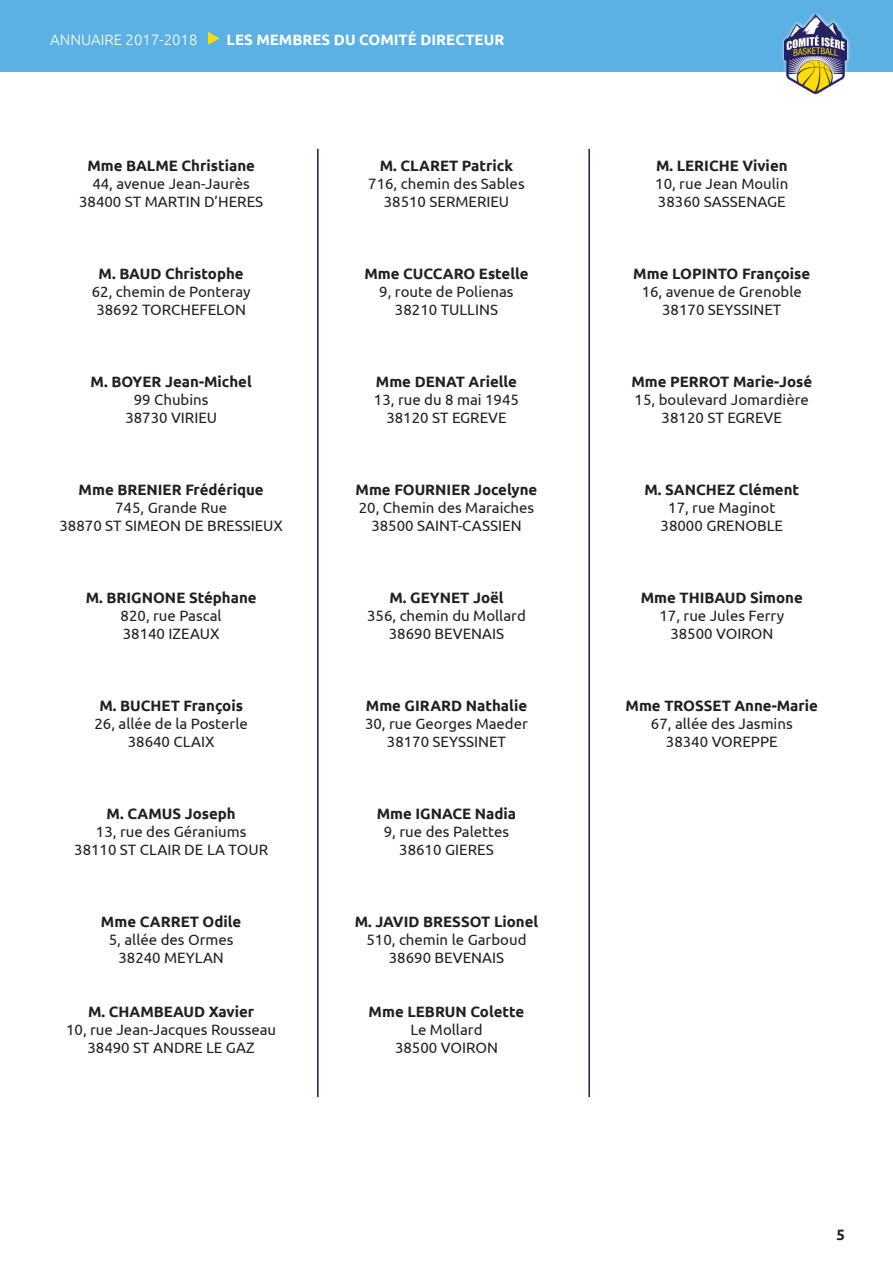
<style>
.page{position:relative;width:893px;height:1263px;background:#fff}
.page>*{position:absolute;margin:0;border:0;box-sizing:border-box;transform-origin:0 0}
.t1{font:15px "Ubuntu";color:#231f20}
.t2{font:700 15px "Ubuntu";color:#231f20}
.t3{font:700 15px "Ubuntu";color:#fff}
.t4{font:300 15px "Ubuntu";color:#fff}
</style>
<div class="page">
<div style="left:0;top:0;width:893px;height:72px;background:#5bb1e3"></div>
<div style="left:780px;top:14px;width:71px;height:80px;background:#fff;opacity:.75"></div>
<img style="left:785px;top:14px;width:61px;height:80px">
<svg style="left:208px;top:32px;width:12px;height:13px"></svg>
<hr style="left:317px;top:149px;width:2px;height:948px;background:#1f1956">
<hr style="left:588px;top:149px;width:2px;height:948px;background:#1f1956">
<p class="t4" style="left:50px;top:31px;width:149px">ANNUAIRE 2017-2018</p>
<p class="t3" style="left:227px;top:30px;width:279px">LES MEMBRES DU COMITÉ DIRECTEUR</p>
<p class="t2" style="left:87px;top:157px;width:169px">Mme BALME Christiane</p>
<p class="t1" style="left:92px;top:175px;width:159px">44, avenue Jean-Jaurès</p>
<p class="t1" style="left:79px;top:193px;width:186px">38400 ST MARTIN D’HERES</p>
<p class="t2" style="left:99px;top:265px;width:147px">M. BAUD Christophe</p>
<p class="t1" style="left:92px;top:283px;width:160px">62, chemin de Ponteray</p>
<p class="t1" style="left:96px;top:301px;width:151px">38692 TORCHEFELON</p>
<p class="t2" style="left:91px;top:373px;width:163px">M. BOYER Jean-Michel</p>
<p class="t1" style="left:134px;top:391px;width:76px">99 Chubins</p>
<p class="t1" style="left:125px;top:409px;width:93px">38730 VIRIEU</p>
<p class="t2" style="left:79px;top:481px;width:187px">Mme BRENIER Frédérique</p>
<p class="t1" style="left:115px;top:499px;width:113px">745, Grande Rue</p>
<p class="t1" style="left:59px;top:517px;width:225px">38870 ST SIMEON DE BRESSIEUX</p>
<p class="t2" style="left:86px;top:589px;width:172px">M. BRIGNONE Stéphane</p>
<p class="t1" style="left:121px;top:607px;width:103px">820, rue Pascal</p>
<p class="t1" style="left:123px;top:625px;width:98px">38140 IZEAUX</p>
<p class="t2" style="left:99px;top:697px;width:145px">M. BUCHET François</p>
<p class="t1" style="left:95px;top:715px;width:155px">26, allée de la Posterle</p>
<p class="t1" style="left:128px;top:733px;width:88px">38640 CLAIX</p>
<p class="t2" style="left:107px;top:805px;width:131px">M. CAMUS Joseph</p>
<p class="t1" style="left:96px;top:823px;width:152px">13, rue des Géraniums</p>
<p class="t1" style="left:74px;top:841px;width:195px">38110 ST CLAIR DE LA TOUR</p>
<p class="t2" style="left:101px;top:913px;width:142px">Mme CARRET Odile</p>
<p class="t1" style="left:109px;top:931px;width:126px">5, allée des Ormes</p>
<p class="t1" style="left:118px;top:949px;width:107px">38240 MEYLAN</p>
<p class="t2" style="left:88px;top:1003px;width:168px">M. CHAMBEAUD Xavier</p>
<p class="t1" style="left:66px;top:1021px;width:212px">10, rue Jean-Jacques Rousseau</p>
<p class="t1" style="left:87px;top:1039px;width:169px">38490 ST ANDRE LE GAZ</p>
<p class="t2" style="left:380px;top:157px;width:135px">M. CLARET Patrick</p>
<p class="t1" style="left:368px;top:175px;width:158px">716, chemin des Sables</p>
<p class="t1" style="left:384px;top:193px;width:127px">38510 SERMERIEU</p>
<p class="t2" style="left:364px;top:265px;width:166px">Mme CUCCARO Estelle</p>
<p class="t1" style="left:379px;top:283px;width:136px">9, route de Polienas</p>
<p class="t1" style="left:395px;top:301px;width:105px">38210 TULLINS</p>
<p class="t2" style="left:376px;top:373px;width:143px">Mme DENAT Arielle</p>
<p class="t1" style="left:374px;top:391px;width:147px">13, rue du 8 mai 1945</p>
<p class="t1" style="left:386px;top:409px;width:122px">38120 ST EGREVE</p>
<p class="t2" style="left:356px;top:481px;width:183px">Mme FOURNIER Jocelyne</p>
<p class="t1" style="left:359px;top:499px;width:177px">20, Chemin des Maraiches</p>
<p class="t1" style="left:371px;top:517px;width:152px">38500 SAINT-CASSIEN</p>
<p class="t2" style="left:389px;top:589px;width:116px">M. GEYNET Joël</p>
<p class="t1" style="left:367px;top:607px;width:160px">356, chemin du Mollard</p>
<p class="t1" style="left:389px;top:625px;width:117px">38690 BEVENAIS</p>
<p class="t2" style="left:366px;top:697px;width:163px">Mme GIRARD Nathalie</p>
<p class="t1" style="left:365px;top:715px;width:164px">30, rue Georges Maeder</p>
<p class="t1" style="left:387px;top:733px;width:121px">38170 SEYSSINET</p>
<p class="t2" style="left:377px;top:805px;width:141px">Mme IGNACE Nadia</p>
<p class="t1" style="left:384px;top:823px;width:127px">9, rue des Palettes</p>
<p class="t1" style="left:399px;top:841px;width:96px">38610 GIERES</p>
<p class="t2" style="left:355px;top:913px;width:185px">M. JAVID BRESSOT Lionel</p>
<p class="t1" style="left:366px;top:931px;width:162px">510, chemin le Garboud</p>
<p class="t1" style="left:389px;top:949px;width:117px">38690 BEVENAIS</p>
<p class="t2" style="left:369px;top:1003px;width:157px">Mme LEBRUN Colette</p>
<p class="t1" style="left:410px;top:1021px;width:74px">Le Mollard</p>
<p class="t1" style="left:395px;top:1039px;width:104px">38500 VOIRON</p>
<p class="t2" style="left:656px;top:157px;width:133px">M. LERICHE Vivien</p>
<p class="t1" style="left:655px;top:175px;width:135px">10, rue Jean Moulin</p>
<p class="t1" style="left:658px;top:193px;width:129px">38360 SASSENAGE</p>
<p class="t2" style="left:633px;top:265px;width:179px">Mme LOPINTO Françoise</p>
<p class="t1" style="left:642px;top:283px;width:162px">16, avenue de Grenoble</p>
<p class="t1" style="left:662px;top:301px;width:121px">38170 SEYSSINET</p>
<p class="t2" style="left:631px;top:373px;width:182px">Mme PERROT Marie-José</p>
<p class="t1" style="left:635px;top:391px;width:176px">15, boulevard Jomardière</p>
<p class="t1" style="left:662px;top:409px;width:122px">38120 ST EGREVE</p>
<p class="t2" style="left:644px;top:481px;width:156px">M. SANCHEZ Clément</p>
<p class="t1" style="left:668px;top:499px;width:109px">17, rue Maginot</p>
<p class="t1" style="left:661px;top:517px;width:124px">38000 GRENOBLE</p>
<p class="t2" style="left:641px;top:589px;width:164px">Mme THIBAUD Simone</p>
<p class="t1" style="left:659px;top:607px;width:126px">17, rue Jules Ferry</p>
<p class="t1" style="left:670px;top:625px;width:104px">38500 VOIRON</p>
<p class="t2" style="left:626px;top:697px;width:194px">Mme TROSSET Anne-Marie</p>
<p class="t1" style="left:651px;top:715px;width:143px">67, allée des Jasmins</p>
<p class="t1" style="left:666px;top:733px;width:113px">38340 VOREPPE</p>
<p class="t2" style="left:836px;top:1226px;width:10px">5</p>
</div>
